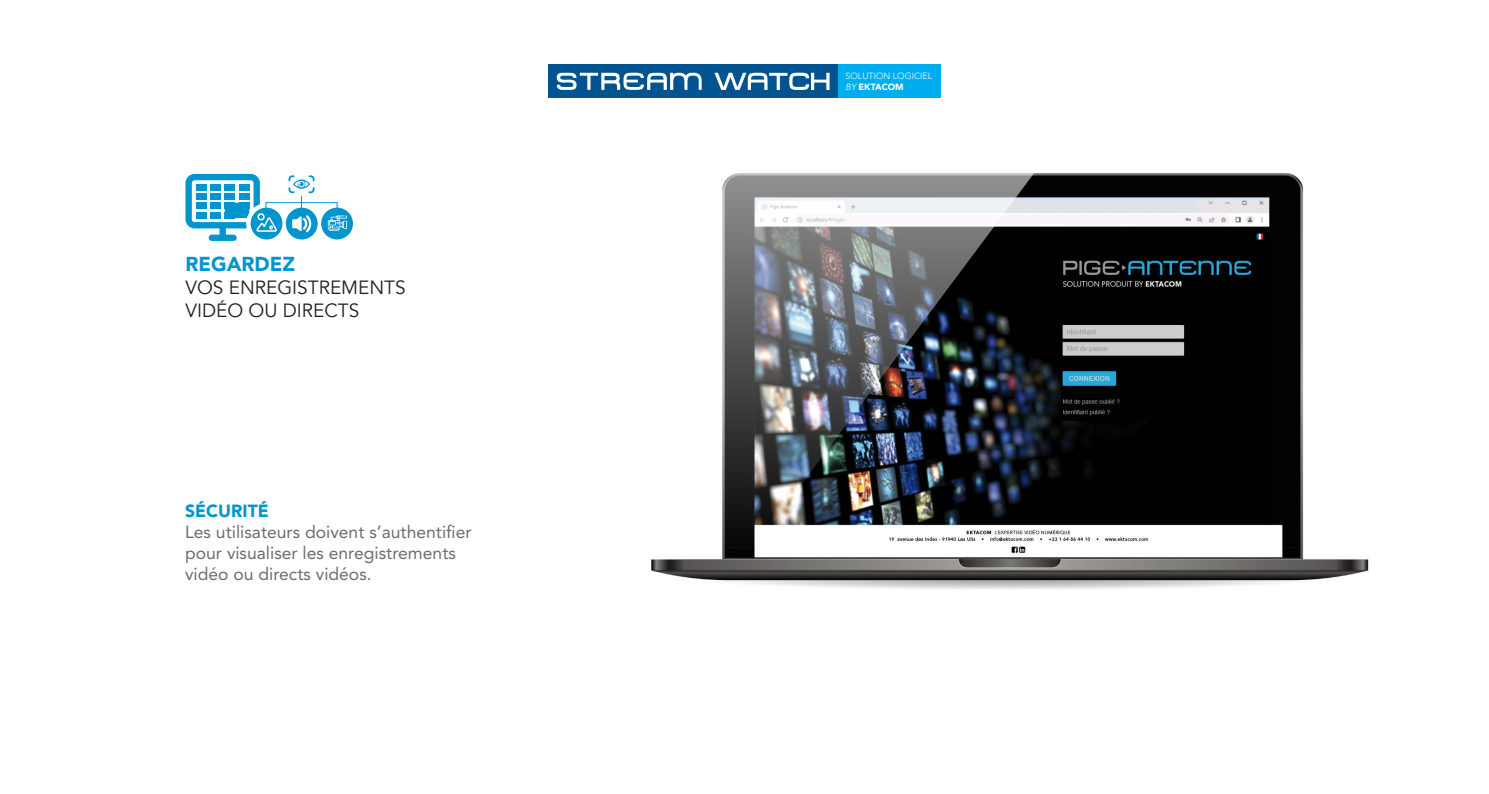
<style>
.page{position:relative;width:1489px;height:794px;background:#fff}
.page>*{position:absolute;margin:0;border:0;box-sizing:border-box;transform-origin:0 0}
.t1{font:900 20.12px "Avenir LT Std";color:#0095cd}
.t2{font:19.07px/22.8px "Avenir LT Std";color:#231f20}
.t3{font:17.5px/21px "Avenir LT Std";color:#6c6d70}
.t4{font:900 17.5px "Avenir LT Std";color:#0095cd}
.t5{font:300 8.92px/10.7px "Avenir LT Std";color:#fff}
.s1{font-style:italic}
.s2{font-weight:900}
</style>
<div class="page">
<svg style="left:185px;top:174px;width:168px;height:67px"></svg>
<div style="left:548px;top:64px;width:290px;height:34px;background:#01548f"></div>
<svg style="left:556px;top:73px;width:145px;height:17px"></svg>
<div style="left:838px;top:64px;width:102px;height:34px;background:#00aeef"></div>
<svg style="left:714px;top:73px;width:115px;height:17px"></svg>
<img style="left:651px;top:173px;width:718px;height:416px">
<img style="left:651px;top:173px;width:398px;height:386px">
<p class="t1" style="left:185px;top:252px;width:111px">REGARDEZ</p>
<p class="t2" style="left:185px;top:277px;width:222px">VOS ENREGISTREMENTS<br>VIDÉO OU DIRECTS</p>
<p class="t4" style="left:185px;top:500px;width:85px">SÉCURITÉ</p>
<p class="t3" style="left:185px;top:521px;width:288px">Les utilisateurs doivent s’authentifier pour visualiser les enregistrements vidéo ou directs vidéos.</p>
<p class="t5" style="left:845px;top:71px;width:88px">SOLUTION LOGICIEL<br><span class="s1">BY</span> <span class="s2">EKTACOM</span></p>
</div>
